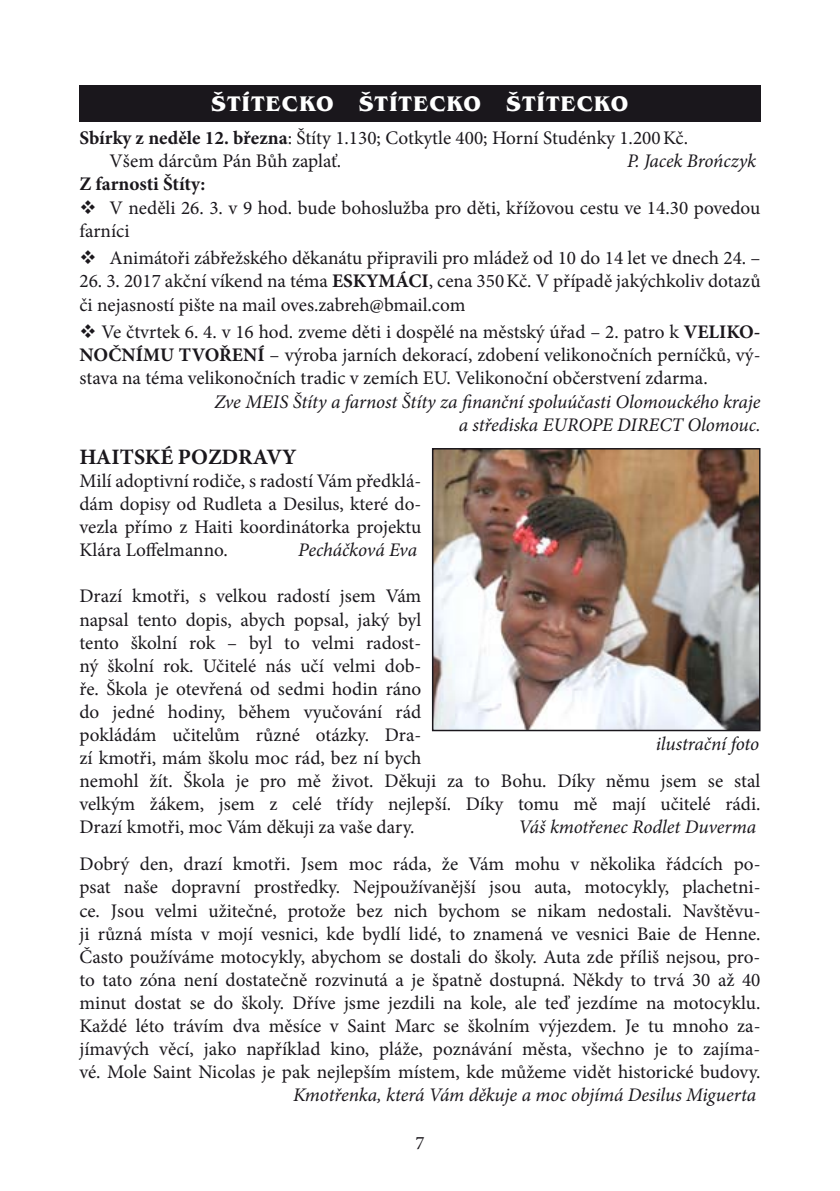
<style>
.page{position:relative;width:840px;height:1191px;background:#fff}
.page>*{position:absolute;margin:0;border:0;box-sizing:border-box;transform-origin:0 0}
.t1{font:700 22px "Minion Pro";color:#1a171c}
.t2{font:700 21.8px "Benguiat Itc TOT";letter-spacing:.045em;color:#fff}
.t3{font:19.2px/23px "Minion Pro";color:#1a171c}
.t4{font:italic 19.2px/23px "Minion Pro";letter-spacing:-.005em;color:#1a171c;text-align:right}
.t5{font:700 19.2px "Minion Pro";letter-spacing:-.005em;color:#1a171c}
.t6{font:19px "Minion Pro";color:#1a171c}
.s1{font-weight:700}
</style>
<div class="page">
<div style="left:79px;top:85px;width:681px;height:36px;background:#1a171c"></div>
<img style="left:434px;top:451px;width:323px;height:277px">
<div style="left:431px;top:448px;width:329px;height:283px;border:2px solid #1a171c"></div>
<p class="t2" style="left:211px;top:91px;width:418px">ŠTÍTECKO ŠTÍTECKO ŠTÍTECKO</p>
<p class="t3" style="left:109px;top:127px;width:579px;text-indent:-30px"><span class="s1">Sbírky z neděle 12. března</span>: Štíty 1.130; Cotkytle 400; Horní Studénky 1.200Kč.<br>Všem dárcům Pán Bůh zaplať.</p>
<p class="t4" style="left:626px;top:150px;width:131px">P. Jacek Brończyk</p>
<p class="t5" style="left:79px;top:171px;width:127px">Z farnosti Štíty:</p>
<p class="t3" style="left:79px;top:196px;width:682px">❖ V neděli 26. 3. v 9 hod. bude bohoslužba pro děti, křížovou cestu ve 14.30 povedou farníci</p>
<p class="t3" style="left:79px;top:247px;width:682px">❖ Animátoři zábřežského děkanátu připravili pro mládež od 10 do 14 let ve dnech 24. –</p>
<p class="t3" style="left:79px;top:270px;width:682px">26. 3. 2017 akční víkend na téma <span class="s1">ESKYMÁCI</span>, cena 350Kč. V případě jakýchkoliv dotazů či nejasností pište na mail oves.zabreh@bmail.com</p>
<p class="t3" style="left:79px;top:321px;width:682px">❖ Ve čtvrtek 6. 4. v 16 hod. zveme děti i dospělé na městský úřad – 2. patro k <span class="s1">VELIKO-<br>NO ČNÍMU TVOŘENÍ</span></p>
<p class="t3" style="left:79px;top:344px;width:682px;text-indent:190px">– výroba jarních dekorací, zdobení velikonočních perníčků, vý&shy;stava na téma velikonočních tradic v zemích EU. Velikonoční občerstvení zdarma.</p>
<p class="t4" style="left:214px;top:390px;width:547px">Zve MEIS Štíty a farnost Štíty za finanční spoluúčasti Olomouckého kraje a střediska EUROPE DIRECT Olomouc.</p>
<p class="t1" style="left:79px;top:441px;width:218px">HAITSKÉ POZDRAVY</p>
<p class="t3" style="left:79px;top:470px;width:343px;text-align:justify">Milí adoptivní rodiče, s radostí Vám předklá&shy;dám dopisy od Rudleta a Desilus, které do&shy;vezla přímo z Haiti koordinátorka projektu Klára Loffelmanno.</p>
<p class="t4" style="left:298px;top:539px;width:120px">Pecháčková Eva</p>
<p class="t3" style="left:79px;top:585px;width:682px">Drazí kmotři, s velkou radostí jsem Vám<br>napsal tento dopis, abych popsal, jaký byl<br>tento školní rok – byl to velmi radost-<br>ný školní rok. Učitelé nás učí velmi dob-<br>ře. Škola je otevřená od sedmi hodin ráno<br>do jedné hodiny, během vyučování rád<br>pokládám učitelům různé otázky. Dra-<br>zí kmotři, mám školu moc rád, bez ní bych<br>nemohl žít. Škola je pro mě život. Děkuji za to Bohu. Díky němu jsem se stal velkým žákem, jsem z celé třídy nejlepší. Díky tomu mě mají učitelé rádi.<br>Drazí kmotři, moc Vám děkuji za vaše dary.</p>
<p class="t4" style="left:655px;top:732px;width:105px">ilustrační foto</p>
<p class="t4" style="left:518px;top:815px;width:239px">Váš kmotřenec Rodlet Duverma</p>
<p class="t3" style="left:79px;top:853px;width:682px;text-align:justify">Dobrý den, drazí kmotři. Jsem moc ráda, že Vám mohu v několika řádcích po&shy;psat naše dopravní prostředky. Nejpoužívanější jsou auta, motocykly, plachetni&shy;ce. Jsou velmi užitečné, protože bez nich bychom se nikam nedostali. Navštěvu&shy;ji různá místa v mojí vesnici, kde bydlí lidé, to znamená ve vesnici Baie de Henne.<br>Často používáme motocykly, abychom se dostali do školy. Auta zde příliš nejsou, pro&shy;to tato zóna není dostatečně rozvinutá a je špatně dostupná. Někdy to trvá 30 až 40 minut dostat se do školy. Dříve jsme jezdili na kole, ale teď jezdíme na motocyklu.<br>Každé léto trávím dva měsíce v Saint Marc se školním výjezdem. Je tu mnoho za&shy;jímavých věcí, jako například kino, pláže, poznávání města, všechno je to zajíma&shy;vé. Mole Saint Nicolas je pak nejlepším místem, kde můžeme vidět historické budovy.</p>
<p class="t4" style="left:293px;top:1083px;width:464px">Kmotřenka, která Vám děkuje a moc objímá Desilus Miguerta</p>
<p class="t6" style="left:415px;top:1130px;width:11px">7</p>
</div>
